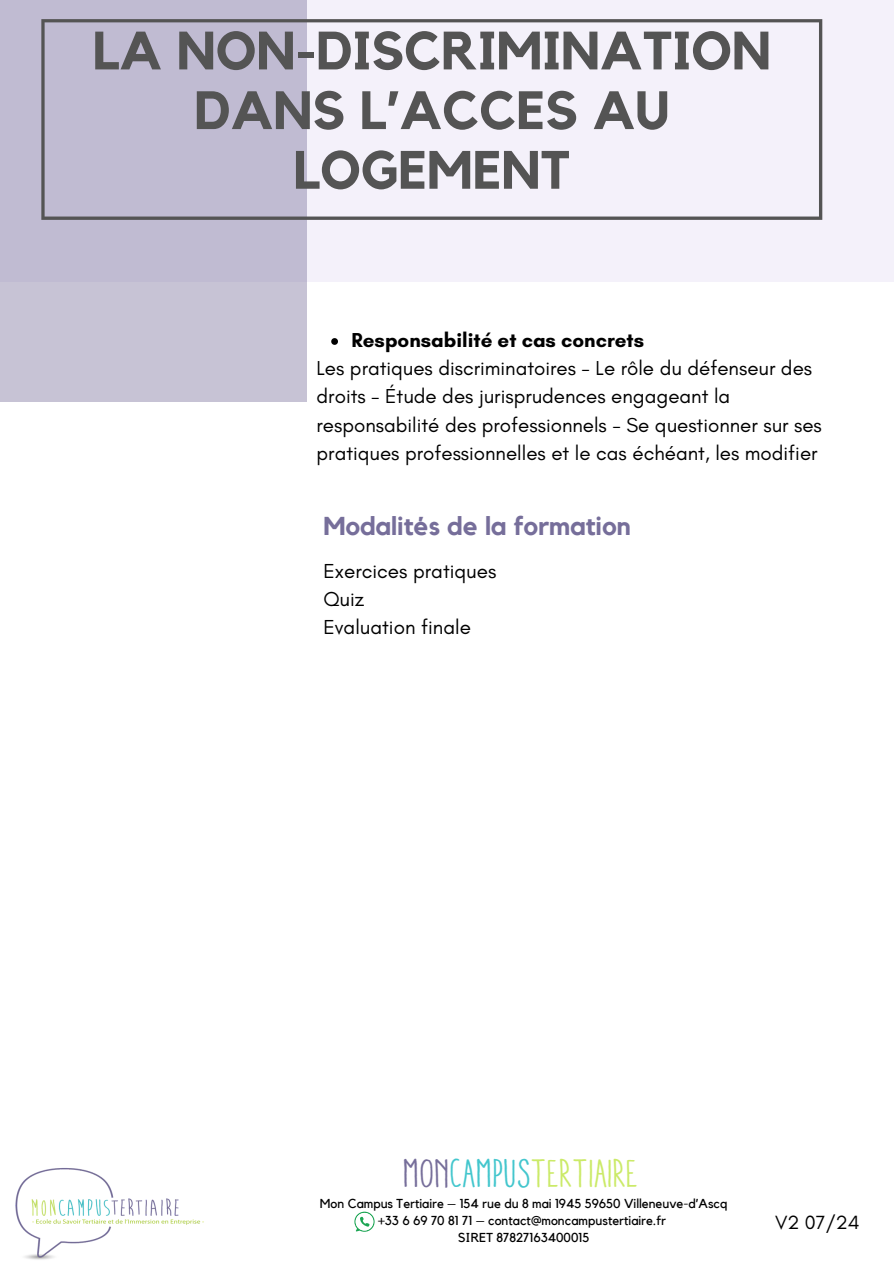
<style>
.page{position:relative;width:894px;height:1264px;background:#fff}
.page>*{position:absolute;margin:0;border:0;box-sizing:border-box;transform-origin:0 0}
.t1{font:700 53.25px/59.7px "Kollektif";color:#545454;text-align:center}
.t2{font:condensed 39.6px "Aracne";color:#cbea68}
.t3{font:700 25.8px "Kollektif";color:#766e9a}
.t4{font:20.55px/28.2px "Glacial Indifference";color:#000}
.t5{font:700 20.55px "Glacial Indifference";color:#000}
.t6{font:19.5px "Glacial Indifference";color:#000}
.t7{font:12.9px/17.2px "Kollektif";color:#000;text-align:center}
.s1{color:#766e9a}
.s2{color:#43c6cd}
</style>
<div class="page">
<div style="left:0;top:0;width:893px;height:282px;background:#f4f1fa"></div>
<div style="left:0;top:0;width:306px;height:401px;background:#c7c3d5"></div>
<svg style="left:41px;top:19px;width:781px;height:201px"></svg>
<img style="left:15px;top:1168px;width:189px;height:92px">
<svg style="left:354px;top:1211px;width:20px;height:20px"></svg>
<svg style="left:331px;top:338px;width:7px;height:7px"></svg>
<p class="t1" style="left:93px;top:23px;width:679px">LA NON-DISCRIMINATION<br>DANS L’ACCES AU<br>LOGEMENT</p>
<h2 class="t5" style="left:351px;top:327px;width:294px">Responsabilité et cas concrets</h2>
<p class="t4" style="left:316px;top:354px;width:506px">Les pratiques discriminatoires - Le rôle du défenseur des droits - Étude des jurisprudences engageant la responsabilité des professionnels - Se questionner sur ses pratiques professionnelles et le cas échéant, les modifier</p>
<p class="t3" style="left:323px;top:514px;width:309px">Modalités de la formation</p>
<p class="t4" style="left:323px;top:556px;width:174px">Exercices pratiques<br>Quiz<br>Evaluation finale</p>
<h5 class="t2" style="left:404px;top:1152px;width:236px"><span class="s1">MON</span><span class="s2">CAMPUS</span>TERTIAIRE</h5>
<h3 class="t7" style="left:320px;top:1194px;width:409px">Mon Campus Tertiaire – 154 rue du 8 mai 1945 59650 Villeneuve-d’Ascq +33 6 69 70 81 71 – contact@moncampustertiaire.fr</h3>
<h5 class="t7" style="left:458px;top:1229px;width:133px">SIRET 87827163400015</h5>
<p class="t6" style="left:775px;top:1210px;width:86px">V2 07/24</p>
</div>
